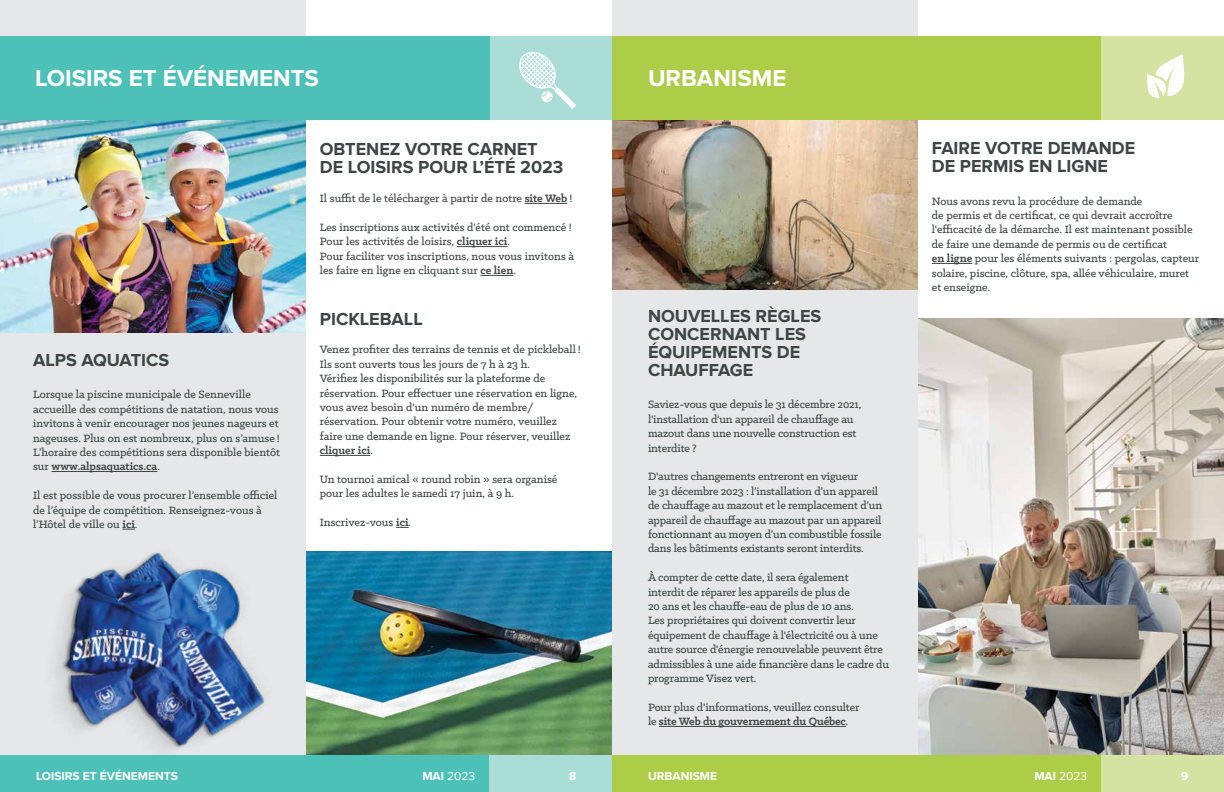
<style>
.page{position:relative;width:1224px;height:792px;background:#fff}
.page>*{position:absolute;margin:0;border:0;box-sizing:border-box;transform-origin:0 0}
.t1{font:700 24px "Proxima Nova";color:#fff}
.t2{font:700 18px/18px "Proxima Nova";color:#3d4644}
.t3{font:500 12px/14.4px "Klinic Slab";color:#3d4644}
.t4{font:700 12px "Proxima Nova";color:#fff}
.t5{font:12px "Proxima Nova";color:#fff}
.s1{font-weight:700}
</style>
<div class="page">
<img style="left:918px;top:318px;width:306px;height:438px">
<img style="left:338px;top:552px;width:274px;height:204px">
<div style="left:612px;top:0;width:306px;height:792px;background:#e6e7e8"></div>
<img style="left:612px;top:119px;width:306px;height:170px">
<div style="left:0;top:0;width:306px;height:792px;background:#e6e7e8"></div>
<img style="left:14px;top:528px;width:324px;height:228px">
<img style="left:0;top:120px;width:306px;height:213px">
<div style="left:0;top:756px;width:489px;height:36px;background:#4dc1b8"></div>
<div style="left:489px;top:756px;width:123px;height:36px;background:#abddd8"></div>
<div style="left:489px;top:36px;width:123px;height:83px;background:#abddd8"></div>
<hr style="left:52px;top:471px;width:105px;height:1px;background:#3d4644">
<svg style="left:122px;top:529px;width:13px;height:1px"></svg>
<hr style="left:525px;top:203px;width:42px;height:1px;background:#3d4644">
<hr style="left:457px;top:246px;width:50px;height:1px;background:#3d4644">
<hr style="left:480px;top:275px;width:33px;height:1px;background:#3d4644">
<hr style="left:320px;top:455px;width:50px;height:1px;background:#3d4644">
<svg style="left:396px;top:527px;width:13px;height:1px"></svg>
<div style="left:0;top:36px;width:489px;height:83px;background:#4dc1b8"></div>
<div style="left:612px;top:756px;width:489px;height:36px;background:#adcd48"></div>
<div style="left:1101px;top:756px;width:123px;height:36px;background:#d4e2a2"></div>
<div style="left:612px;top:36px;width:489px;height:83px;background:#adcd48"></div>
<div style="left:1101px;top:36px;width:123px;height:83px;background:#d4e2a2"></div>
<hr style="left:932px;top:263px;width:40px;height:1px;background:#3d4644">
<hr style="left:659px;top:726px;width:187px;height:1px;background:#3d4644">
<svg style="left:1147px;top:54px;width:38px;height:44px"></svg>
<svg style="left:519px;top:52px;width:57px;height:57px"></svg>
<h1 class="t1" style="left:35px;top:64px;width:285px">LOISIRS ET ÉVÉNEMENTS</h1>
<h1 class="t1" style="left:648px;top:64px;width:140px">URBANISME</h1>
<h2 class="t2" style="left:33px;top:351px;width:138px">ALPS AQUATICS</h2>
<p class="t3" style="left:33px;top:387px;width:248px">Lorsque la piscine municipale de Senneville accueille des compétitions de natation, nous vous invitons à venir encourager nos jeunes nageurs et nageuses. Plus on est nombreux, plus on s’amuse !<br>L’horaire des compétitions sera disponible bientôt sur <span class="s1">www.alpsaquatics.ca</span>.</p>
<p class="t3" style="left:33px;top:488px;width:246px">Il est possible de vous procurer l’ensemble officiel de l’équipe de compétition. Renseignez-vous à l’Hôtel de ville ou <span class="s1">ici</span>.</p>
<h2 class="t2" style="left:320px;top:141px;width:245px">OBTENEZ VOTRE CARNET<br>DE LOISIRS POUR L’ÉTÉ 2023</h2>
<p class="t3" style="left:320px;top:191px;width:254px">Il suffit de le télécharger à partir de notre <span class="s1">site Web</span> !</p>
<p class="t3" style="left:320px;top:220px;width:256px">Les inscriptions aux activités d'été ont commencé !<br>Pour les activités de loisirs, <span class="s1">cliquer ici</span>.<br>Pour faciliter vos inscriptions, nous vous invitons à les faire en ligne en cliquant sur <span class="s1">ce lien</span>.</p>
<h2 class="t2" style="left:320px;top:310px;width:104px">PICKLEBALL</h2>
<p class="t3" style="left:320px;top:342px;width:262px">Venez profiter des terrains de tennis et de pickleball !<br>Ils sont ouverts tous les jours de 7 h à 23 h.<br>Vérifiez les disponibilités sur la plateforme de réservation. Pour effectuer une réservation en ligne, vous avez besoin d'un numéro de membre/ réservation. Pour obtenir votre numéro, veuillez faire une demande en ligne. Pour réserver, veuillez <span class="s1">cliquer ici</span>.</p>
<p class="t3" style="left:320px;top:472px;width:239px">Un tournoi amical « round robin » sera organisé pour les adultes le samedi 17 juin, à 9 h.</p>
<p class="t3" style="left:320px;top:515px;width:93px">Inscrivez-vous <span class="s1">ici</span>.</p>
<h2 class="t2" style="left:648px;top:307px;width:175px">NOUVELLES RÈGLES<br>CONCERNANT LES<br>ÉQUIPEMENTS DE<br>CHAUFFAGE</h2>
<p class="t3" style="left:648px;top:397px;width:215px">Saviez-vous que depuis le 31 décembre 2021, l'installation d'un appareil de chauffage au mazout dans une nouvelle construction est interdite ?</p>
<p class="t3" style="left:648px;top:469px;width:236px">D'autres changements entreront en vigueur<br>le 31 décembre 2023 : l’installation d’un appareil de chauffage au mazout et le remplacement d’un appareil de chauffage au mazout par un appareil fonctionnant au moyen d’un combustible fossile dans les bâtiments existants seront interdits.</p>
<p class="t3" style="left:648px;top:570px;width:243px">À compter de cette date, il sera également<br>interdit de réparer les appareils de plus de<br>20 ans et les chauffe-eau de plus de 10 ans.<br>Les propriétaires qui doivent convertir leur équipement de chauffage à l'électricité ou à une autre source d'énergie renouvelable peuvent être admissibles à une aide financière dans le cadre du programme Visez vert.</p>
<p class="t3" style="left:648px;top:700px;width:213px">Pour plus d'informations, veuillez consulter le <span class="s1">site Web du gouvernement du Québec</span>.</p>
<h2 class="t2" style="left:932px;top:140px;width:205px">FAIRE VOTRE DEMANDE<br>DE PERMIS EN LIGNE</h2>
<p class="t3" style="left:932px;top:193px;width:269px">Nous avons revu la procédure de demande<br>de permis et de certificat, ce qui devrait accroître l'efficacité de la démarche. Il est maintenant possible de faire une demande de permis ou de certificat<br><span class="s1">en ligne</span> pour les éléments suivants : pergolas, capteur solaire, piscine, clôture, spa, allée véhiculaire, muret et enseigne.</p>
<p class="t4" style="left:36px;top:769px;width:143px">LOISIRS ET ÉVÉNEMENTS</p>
<p class="t5" style="left:422px;top:769px;width:54px"><span class="s1">MAI</span> 2023</p>
<p class="t4" style="left:569px;top:769px;width:9px">8</p>
<p class="t4" style="left:648px;top:769px;width:71px">URBANISME</p>
<p class="t5" style="left:1034px;top:769px;width:54px"><span class="s1">MAI</span> 2023</p>
<p class="t4" style="left:1181px;top:769px;width:9px">9</p>
</div>
